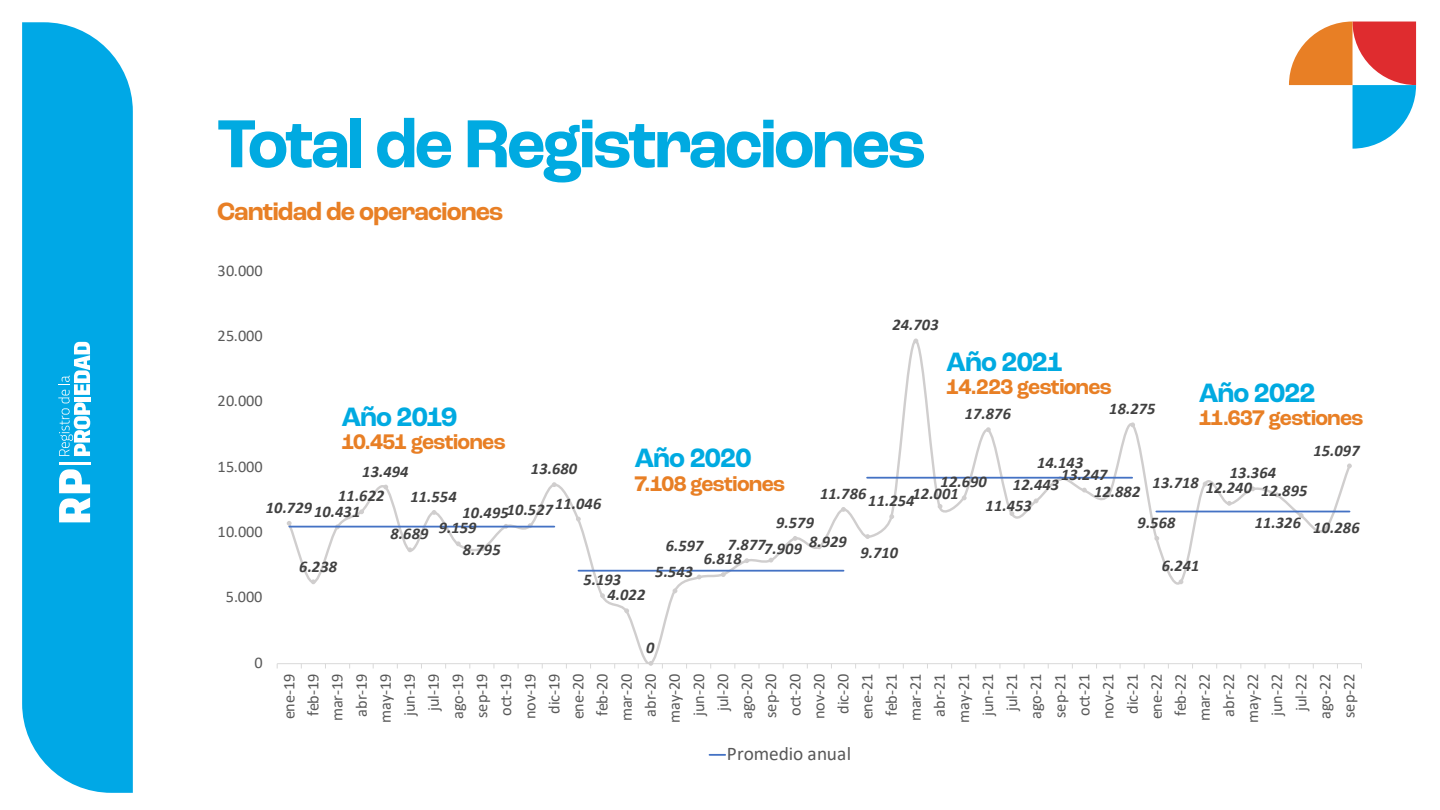
<style>
.page{position:relative;width:1440px;height:810px;background:#fff}
.page>*{position:absolute;margin:0;border:0;box-sizing:border-box;transform-origin:0 0}
.t1{font:700 71.25px "Roc Grotesk";letter-spacing:-.035em;color:#00aae1;scale:.96 1}
.t2{font:700 27.9px "Roc Grotesk";letter-spacing:-.035em;color:#00aae1;scale:.96 1}
.t3{font:700 26.25px "Roc Grotesk";letter-spacing:-.025em;color:#e87f25;scale:.96 1}
.t4{font:700 22.2px "Roc Grotesk";letter-spacing:-.025em;color:#e87f25;scale:.96 1}
.t5{font:19.35px "Calibri";letter-spacing:.005em;color:#595959}
.t6{font:16.27px/24.1px "Calibri";letter-spacing:-.01em;color:#595959;text-align:right}
.t7{font:italic 700 16.27px/31.3px "Calibri";letter-spacing:.01em;color:#404040}
</style>
<div class="page">
<div style="left:22px;top:22px;width:111px;height:771px;background:#00a8e6"></div>
<svg style="left:1289px;top:22px;width:127px;height:127px"></svg>
<svg style="left:59px;top:469px;width:31px;height:53px"></svg>
<svg style="left:58px;top:342px;width:32px;height:114px"></svg>
<hr style="left:59px;top:462px;width:31px;height:3px;background:#fff">
<hr style="left:277px;top:663px;width:1084px;height:1px;background:#d9d9d9">
<svg style="left:286px;top:338px;width:1065px;height:326px"></svg>
<svg style="left:287px;top:521px;width:5px;height:5px"></svg>
<svg style="left:311px;top:579px;width:5px;height:5px"></svg>
<svg style="left:335px;top:524px;width:5px;height:5px"></svg>
<svg style="left:359px;top:509px;width:5px;height:5px"></svg>
<svg style="left:383px;top:485px;width:5px;height:4px"></svg>
<svg style="left:408px;top:547px;width:4px;height:5px"></svg>
<svg style="left:432px;top:510px;width:4px;height:5px"></svg>
<svg style="left:456px;top:541px;width:5px;height:5px"></svg>
<svg style="left:480px;top:546px;width:5px;height:5px"></svg>
<svg style="left:504px;top:524px;width:4px;height:5px"></svg>
<svg style="left:528px;top:523px;width:4px;height:3px"></svg>
<svg style="left:552px;top:482px;width:5px;height:5px"></svg>
<svg style="left:576px;top:517px;width:5px;height:4px"></svg>
<svg style="left:600px;top:593px;width:5px;height:5px"></svg>
<svg style="left:624px;top:608px;width:5px;height:5px"></svg>
<svg style="left:648px;top:661px;width:5px;height:5px"></svg>
<svg style="left:673px;top:588px;width:4px;height:5px"></svg>
<svg style="left:697px;top:575px;width:5px;height:4px"></svg>
<svg style="left:721px;top:572px;width:5px;height:5px"></svg>
<svg style="left:744px;top:558px;width:5px;height:5px"></svg>
<svg style="left:769px;top:558px;width:4px;height:5px"></svg>
<svg style="left:793px;top:536px;width:5px;height:5px"></svg>
<svg style="left:817px;top:544px;width:5px;height:5px"></svg>
<svg style="left:841px;top:507px;width:5px;height:5px"></svg>
<svg style="left:865px;top:534px;width:5px;height:5px"></svg>
<svg style="left:889px;top:514px;width:5px;height:5px"></svg>
<svg style="left:913px;top:339px;width:5px;height:4px"></svg>
<svg style="left:938px;top:504px;width:4px;height:5px"></svg>
<svg style="left:962px;top:496px;width:5px;height:4px"></svg>
<svg style="left:986px;top:427px;width:5px;height:5px"></svg>
<svg style="left:1009px;top:511px;width:5px;height:5px"></svg>
<svg style="left:1034px;top:499px;width:4px;height:4px"></svg>
<svg style="left:1058px;top:476px;width:5px;height:5px"></svg>
<svg style="left:1082px;top:488px;width:5px;height:4px"></svg>
<svg style="left:1106px;top:492px;width:5px;height:5px"></svg>
<svg style="left:1130px;top:422px;width:5px;height:5px"></svg>
<svg style="left:1154px;top:536px;width:5px;height:5px"></svg>
<svg style="left:1179px;top:579px;width:4px;height:5px"></svg>
<svg style="left:1203px;top:482px;width:5px;height:4px"></svg>
<svg style="left:1227px;top:501px;width:5px;height:5px"></svg>
<svg style="left:1250px;top:486px;width:5px;height:5px"></svg>
<svg style="left:1275px;top:492px;width:4px;height:5px"></svg>
<svg style="left:1299px;top:513px;width:5px;height:5px"></svg>
<svg style="left:1323px;top:527px;width:5px;height:5px"></svg>
<svg style="left:1347px;top:464px;width:5px;height:4px"></svg>
<hr style="left:289px;top:526px;width:265px;height:2px;background:#4472c4">
<hr style="left:578px;top:570px;width:266px;height:2px;background:#4472c4">
<hr style="left:867px;top:477px;width:265px;height:2px;background:#4472c4">
<hr style="left:1156px;top:511px;width:194px;height:1px;background:#4472c4">
<svg style="left:710px;top:754px;width:15px;height:2px"></svg>
<h1 class="t1" style="left:217px;top:99px;width:740px">Total de Registraciones</h1>
<h3 class="t3" style="left:217px;top:195px;width:300px">Cantidad de operaciones</h3>
<p class="t6" style="left:218px;top:258px;width:47px">30.000</p>
<p class="t6" style="left:218px;top:323px;width:47px">25.000</p>
<p class="t7" style="left:892px;top:308px;width:48px">24.703</p>
<h2 class="t2" style="left:946px;top:344px;width:123px">Año 2021</h2>
<h3 class="t4" style="left:946px;top:373px;width:174px">14.223 gestiones</h3>
<h2 class="t2" style="left:1199px;top:375px;width:123px">Año 2022</h2>
<h3 class="t4" style="left:1199px;top:404px;width:173px">11.637 gestiones</h3>
<p class="t6" style="left:218px;top:389px;width:47px">20.000</p>
<p class="t7" style="left:1109px;top:392px;width:48px">18.275</p>
<h2 class="t2" style="left:341px;top:399px;width:122px">Año 2019</h2>
<h3 class="t4" style="left:341px;top:428px;width:173px">10.451 gestiones</h3>
<p class="t7" style="left:965px;top:398px;width:48px">17.876</p>
<p class="t7" style="left:1313px;top:434px;width:48px">15.097</p>
<h2 class="t2" style="left:635px;top:440px;width:123px">Año 2020</h2>
<h3 class="t4" style="left:635px;top:469px;width:158px">7.108 gestiones</h3>
<p class="t7" style="left:1061px;top:456px;width:48px;line-height:11.7px;text-indent:-24px">14.143<br>13.247</p>
<p class="t7" style="left:1094px;top:475px;width:48px">12.882</p>
<p class="t6" style="left:218px;top:454px;width:47px">15.000</p>
<p class="t7" style="left:555px;top:451px;width:48px;line-height:34.4px;text-indent:-24px">13.680<br>11.046</p>
<p class="t7" style="left:362px;top:455px;width:48px">13.494</p>
<p class="t7" style="left:1261px;top:463px;width:48px;line-height:18.2px;text-indent:-31px">13.364<br>12.895</p>
<p class="t7" style="left:1255px;top:509px;width:106px">11.326 10.286</p>
<p class="t7" style="left:941px;top:465px;width:48px">12.690</p>
<p class="t7" style="left:1153px;top:469px;width:101px">13.718 12.240</p>
<p class="t7" style="left:1013px;top:469px;width:48px">12.443</p>
<p class="t7" style="left:820px;top:477px;width:48px">11.786</p>
<p class="t7" style="left:912px;top:478px;width:48px">12.001</p>
<p class="t7" style="left:338px;top:479px;width:48px">11.622</p>
<p class="t7" style="left:439px;top:480px;width:39px;text-indent:-28px">11.554<br>9.159</p>
<p class="t7" style="left:463px;top:533px;width:39px">8.795</p>
<p class="t7" style="left:868px;top:484px;width:48px">11.254</p>
<p class="t7" style="left:986px;top:490px;width:48px">11.453</p>
<p class="t7" style="left:266px;top:491px;width:48px">10.729</p>
<p class="t7" style="left:462px;top:495px;width:92px">10.49510.527</p>
<p class="t7" style="left:314px;top:495px;width:48px">10.431</p>
<p class="t7" style="left:809px;top:512px;width:39px;line-height:19.6px;text-indent:-33px">9.579<br>8.929</p>
<p class="t7" style="left:1138px;top:506px;width:39px">9.568</p>
<p class="t7" style="left:1162px;top:550px;width:39px">6.241</p>
<p class="t6" style="left:218px;top:519px;width:47px">10.000</p>
<p class="t7" style="left:391px;top:518px;width:39px">8.689</p>
<p class="t7" style="left:728px;top:531px;width:76px">7.8777.909</p>
<p class="t7" style="left:666px;top:529px;width:39px">6.597</p>
<p class="t7" style="left:860px;top:536px;width:39px">9.710</p>
<p class="t7" style="left:704px;top:542px;width:39px">6.818</p>
<p class="t7" style="left:299px;top:550px;width:39px">6.238</p>
<p class="t7" style="left:655px;top:555px;width:39px">5.543</p>
<p class="t7" style="left:607px;top:571px;width:39px;line-height:15.3px;text-indent:-24px">5.193<br>4.022</p>
<p class="t6" style="left:226px;top:585px;width:38px">5.000</p>
<p class="t6" style="left:254px;top:650px;width:10px">0</p>
<p class="t7" style="left:646px;top:631px;width:10px">0</p>
<p class="t6" style="left:277px;top:723px;width:51px;rotate:-90deg">ene-19 feb-19 mar-19 abr-19 may-19 jun-19 jul-19 ago-19 sep-19 oct-19 nov-19 dic-19 ene-20 feb-20 mar-20 abr-20 may-20 jun-20 jul-20 ago-20 sep-20 oct-20 nov-20 dic-20 ene-21 feb-21 mar-21 abr-21 may-21 jun-21 jul-21 ago-21 sep-21 oct-21 nov-21 dic-21 ene-22 feb-22 mar-22 abr-22 may-22 jun-22 jul-22 ago-22 sep-22</p>
<p class="t5" style="left:727px;top:740px;width:126px">Promedio anual</p>
</div>
